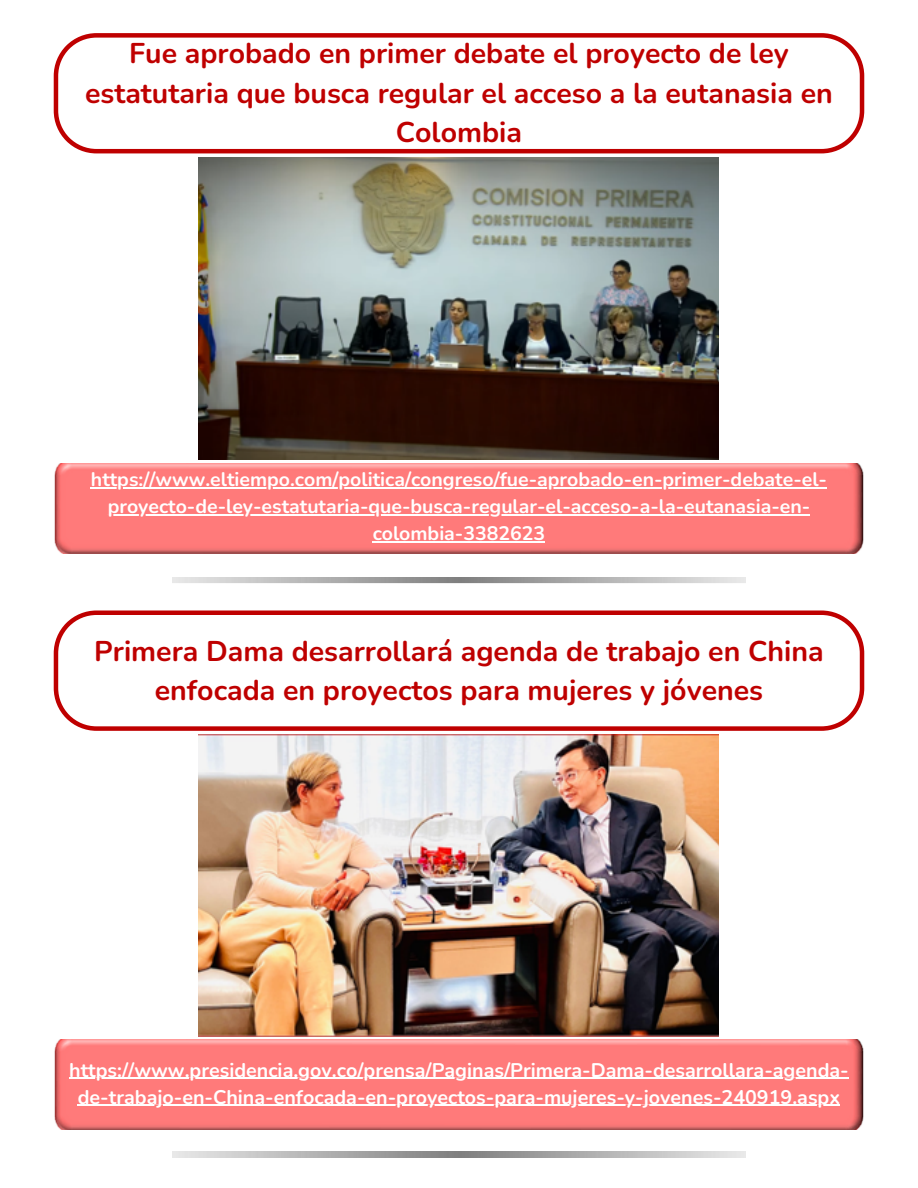
<style>
.page{position:relative;width:918px;height:1188px;background:#fff}
.page>*{position:absolute;margin:0;border:0;box-sizing:border-box;transform-origin:0 0}
.t1{font:700 28.5px/39.3px "Nunito";color:#bf0000;text-align:center}
.t2{font:700 19.65px/27px "Nunito";color:#fff;text-align:center}
.t3{font:700 19.5px/27px "Nunito";color:#fff;text-align:center}
</style>
<div class="page">
<svg style="left:54px;top:33px;width:810px;height:120px"></svg>
<img style="left:54px;top:463px;width:810px;height:90px">
<img style="left:54px;top:1040px;width:810px;height:90px">
<svg style="left:54px;top:610px;width:810px;height:121px"></svg>
<img style="left:199px;top:157px;width:520px;height:303px">
<img style="left:199px;top:734px;width:520px;height:303px">
<hr style="left:91px;top:488px;width:736px;height:1px;background:#fff">
<hr style="left:108px;top:515px;width:702px;height:1px;background:#fff">
<hr style="left:373px;top:542px;width:172px;height:1px;background:#fff">
<hr style="left:69px;top:1078px;width:780px;height:1px;background:#fff">
<hr style="left:78px;top:1105px;width:762px;height:1px;background:#fff">
<p class="t1" style="left:85px;top:34px;width:749px">Fue aprobado en primer debate el proyecto de ley estatutaria que busca regular el acceso a la eutanasia en<br>Colombia</p>
<p class="t3" style="left:91px;top:467px;width:738px">https://www.eltiempo.com/politica/congreso/fue-aprobado-en-primer-debate-el-</p>
<p class="t3" style="left:108px;top:494px;width:704px">proyecto-de-ley-estatutaria-que-busca-regular-el-acceso-a-la-eutanasia-en&shy;colombia-3382623</p>
<p class="t1" style="left:94px;top:632px;width:731px">Primera Dama desarrollará agenda de trabajo en China enfocada en proyectos para mujeres y jóvenes</p>
<p class="t2" style="left:69px;top:1057px;width:781px">https://www.presidencia.gov.co/prensa/Paginas/Primera-Dama-desarrollara-agenda&shy;de-trabajo-en-China-enfocada-en-proyectos-para-mujeres-y-jovenes-240919.aspx</p>
</div>
